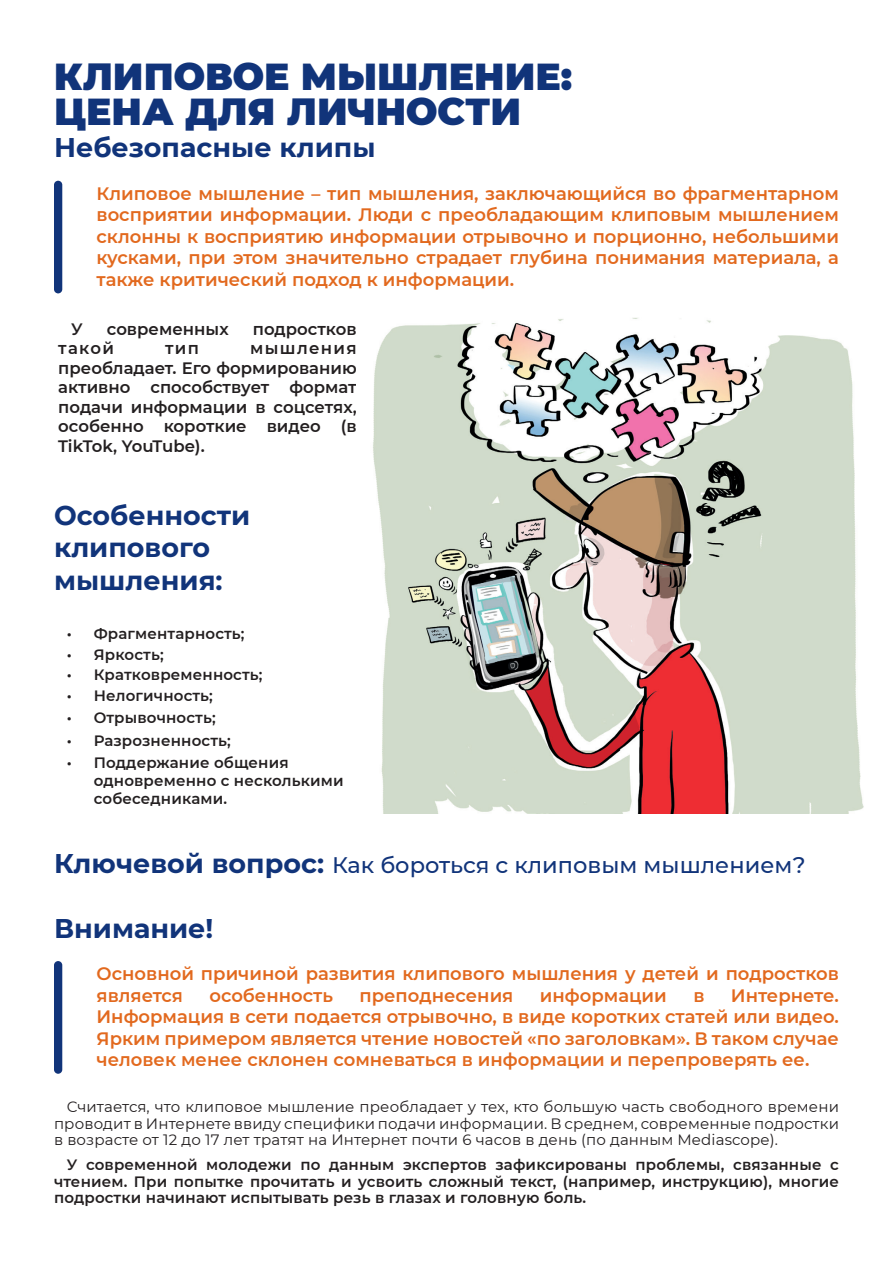
<style>
.page{position:relative;width:893px;height:1263px;background:#fff}
.page>*{position:absolute;margin:0;border:0;box-sizing:border-box;transform-origin:0 0}
.t1{font:900 37.5px/34.5px "Montserrat";color:#11347a}
.t2{font:700 27px/32.4px "Montserrat";color:#11347a}
.t3{font:500 22.5px "Montserrat";color:#11347a}
.t4{font:600 18px/21.6px "Montserrat";color:#e2691e;text-align:justify}
.t5{font:600 16.5px/19.5px "Montserrat";color:#231f20;text-align:justify}
.t6{font:600 15px/18px "Montserrat";letter-spacing:.01em;color:#231f20}
.t7{font:15px/16.5px "Montserrat";letter-spacing:.01em;color:#231f20;text-align:justify}
.s1{font-weight:700;font-size:27px}
</style>
<div class="page">
<img style="left:373px;top:317px;width:491px;height:496px">
<div style="left:54px;top:181px;width:8px;height:112px;background:#11347a;border-radius:4px"></div>
<div style="left:54px;top:961px;width:8px;height:113px;background:#11347a;border-radius:4px"></div>
<h1 class="t1" style="left:54px;top:57px;width:520px">КЛИПОВОЕ МЫШЛЕНИЕ:<br>ЦЕНА ДЛЯ ЛИЧНОСТИ</h1>
<h2 class="t2" style="left:54px;top:130px;width:323px">Небезопасные клипы</h2>
<p class="t4" style="left:97px;top:182px;width:744px">Клиповое мышление – тип мышления, заключающийся во фрагментарном восприятии информации. Люди с преобладающим клиповым мышлением склонны к восприятию информации отрывочно и порционно, небольшими кусками, при этом значительно страдает глубина понимания материала, а также критический подход к информации.</p>
<p class="t5" style="left:71px;top:318px;width:13px">У</p>
<p class="t5" style="left:107px;top:318px;width:123px">современных</p>
<p class="t5" style="left:253px;top:318px;width:105px">подростков</p>
<p class="t5" style="left:58px;top:338px;width:57px">такой</p>
<p class="t5" style="left:165px;top:338px;width:35px">тип</p>
<p class="t5" style="left:58px;top:338px;width:300px;text-indent:192px">мышления преобладает. Его формированию активно способствует формат подачи информации в соцсетях, особенно короткие видео (в TikTok, YouTube).</p>
<h2 class="t2" style="left:54px;top:498px;width:198px">Особенности клипового мышления:</h2>
<p class="t6" style="left:67px;top:624px;width:179px">• Фрагментарность;</p>
<p class="t6" style="left:67px;top:644px;width:98px">• Яркость;</p>
<p class="t6" style="left:67px;top:665px;width:197px">• Кратковременность;</p>
<p class="t6" style="left:67px;top:686px;width:148px">• Нелогичность;</p>
<p class="t6" style="left:67px;top:708px;width:151px">• Отрывочность;</p>
<p class="t6" style="left:67px;top:730px;width:166px">• Разрозненность;</p>
<p class="t6" style="left:94px;top:753px;width:251px;text-indent:-27px">• Поддержание общения одновременно с несколькими собеседниками.</p>
<p class="t3" style="left:54px;top:849px;width:753px"><span class="s1">Ключевой вопрос:</span> Как бороться с клиповым мышлением?</p>
<h2 class="t2" style="left:54px;top:910px;width:161px">Внимание!</h2>
<p class="t4" style="left:97px;top:962px;width:744px">Основной причиной развития клипового мышления у детей и подростков является</p>
<p class="t4" style="left:209px;top:984px;width:125px">особенность</p>
<p class="t4" style="left:359px;top:984px;width:155px">преподнесения</p>
<p class="t4" style="left:540px;top:984px;width:129px">информации</p>
<p class="t4" style="left:693px;top:984px;width:13px">в</p>
<p class="t4" style="left:97px;top:984px;width:744px;text-indent:634px">Интернете.<br>Информация в сети подается отрывочно, в виде коротких статей или видео.<br>Ярким примером является чтение новостей «по заголовкам». В таком случае человек менее склонен сомневаться в информации и перепроверять ее.</p>
<p class="t7" style="left:54px;top:1098px;width:786px;text-indent:13px">Считается, что клиповое мышление преобладает у тех, кто большую часть свободного времени проводит в Интернете ввиду специфики подачи информации. В среднем, современные подростки в возрасте от 12 до 17 лет тратят на Интернет почти 6 часов в день (по данным Mediascope).</p>
<p class="t6" style="left:54px;top:1156px;width:786px;line-height:16.5px;text-align:justify;text-indent:13px">У современной молодежи по данным экспертов зафиксированы проблемы, связанные с чтением. При попытке прочитать и усвоить сложный текст, (например, инструкцию), многие подростки начинают испытывать резь в глазах и головную боль.</p>
</div>
